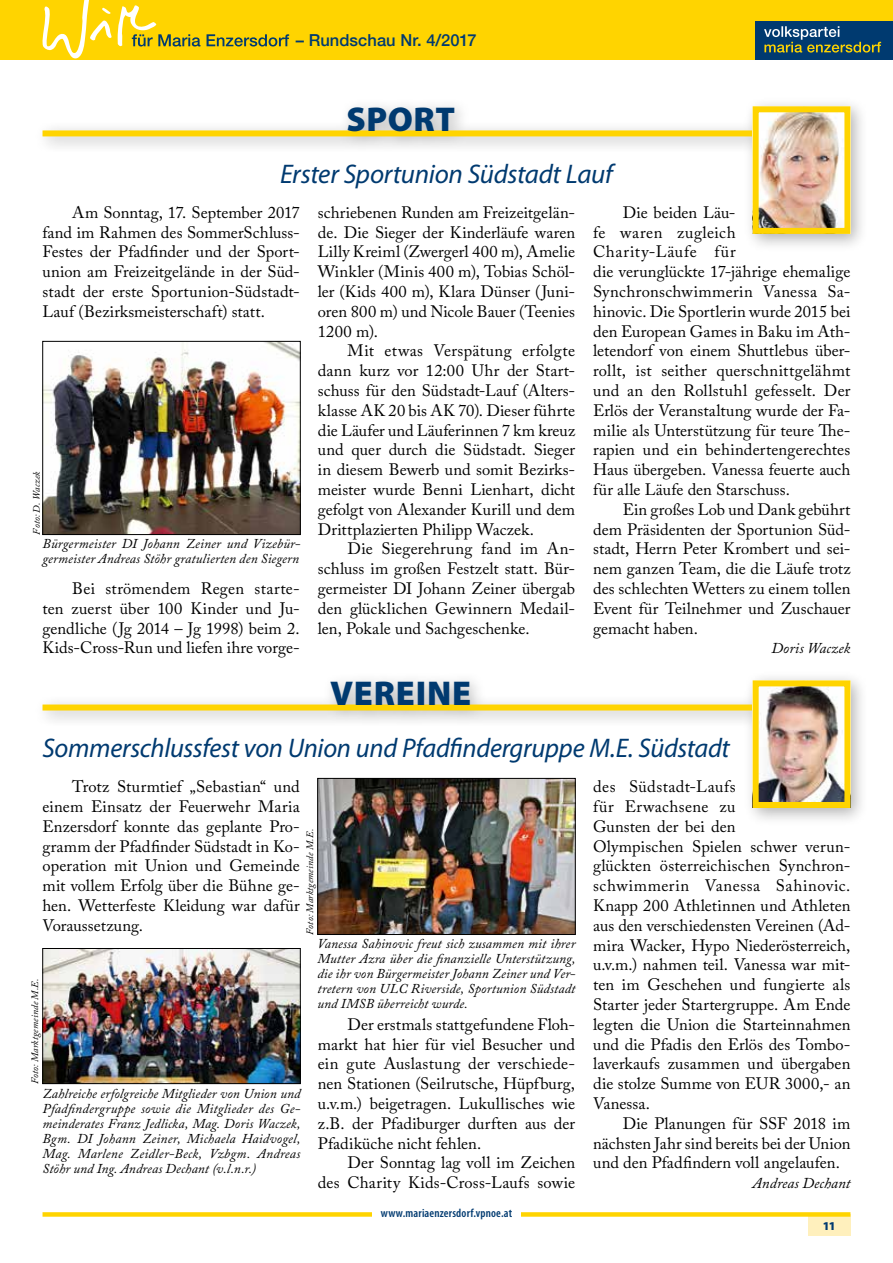
<style>
.page{position:relative;width:893px;height:1263px;background:#fff}
.page>*{position:absolute;margin:0;border:0;box-sizing:border-box;transform-origin:0 0}
.t1{font:900 34.5px "Myriad Pro";letter-spacing:.02em;color:#003a70}
.t2{font:italic 27px "Myriad Pro";letter-spacing:-.01em;color:#003a70}
.t3{font:16.5px/19.8px "Adobe Caslon Pro";letter-spacing:.005em;color:#000;text-align:justify}
.t4{font:500 16.5px "Helvetica Neue";letter-spacing:.005em;color:#003a70}
.t5{font:italic 15px "Adobe Caslon Pro";letter-spacing:.01em;color:#000}
.t6{font:italic 13.5px/15px "Adobe Caslon Pro";letter-spacing:.01em;color:#000;text-align:justify}
.t7{font:600 condensed 12px "Myriad Pro";letter-spacing:.015em;color:#003a70}
.t8{font:900 12px "Myriad Pro";color:#003a70}
.t9{font:italic 9.75px "Adobe Caslon Pro";letter-spacing:.02em;color:#000}
</style>
<div class="page">
<div style="left:0;top:0;width:893px;height:59px;background:#ffd400"></div>
<div style="left:755px;top:21px;width:138px;height:38px;background:#003a70"></div>
<svg style="left:764px;top:26px;width:117px;height:27px"></svg>
<hr style="left:0;top:21px;width:1px;height:38px;background:#003a70">
<svg style="left:41px;top:0;width:248px;height:60px"></svg>
<div style="left:808px;top:1214px;width:42px;height:21px;background:#fff0bd"></div>
<div style="left:43px;top:1212px;width:807px;height:5px;background:#ffd400"></div>
<div style="left:372px;top:1203px;width:149px;height:20px;background:#fff"></div>
<img style="left:45px;top:343px;width:253px;height:190px">
<div style="left:43px;top:341px;width:257px;height:194px;border:1px solid #000"></div>
<img style="left:45px;top:950px;width:253px;height:132px">
<div style="left:43px;top:948px;width:257px;height:136px;border:1px solid #000"></div>
<img style="left:319px;top:826px;width:254px;height:107px">
<div style="left:317px;top:778px;width:258px;height:157px;border:1px solid #000"></div>
<div style="left:33px;top:97px;width:836px;height:155px;background:#000;opacity:.3"></div>
<div style="left:43px;top:130px;width:716px;height:6px;background:#ffd400"></div>
<img style="left:760px;top:113px;width:83px;height:114px">
<div style="left:753px;top:106px;width:97px;height:128px;border:6px solid #ffd400"></div>
<div style="left:33px;top:671px;width:836px;height:155px;background:#000;opacity:.3"></div>
<div style="left:43px;top:704px;width:716px;height:6px;background:#ffd400"></div>
<img style="left:760px;top:687px;width:83px;height:114px">
<div style="left:753px;top:680px;width:97px;height:128px;border:6px solid #ffd400"></div>
<p class="t4" style="left:296px;top:27px;width:182px">– Rundschau Nr. 4/2017</p>
<h1 class="t1" style="left:346px;top:96px;width:110px">SPORT</h1>
<h2 class="t2" style="left:280px;top:157px;width:334px">Erster Sportunion Südstadt Lauf</h2>
<p class="t3" style="left:43px;top:202px;width:259px;text-indent:30px">Am Sonntag, 17. September 2017 fand im Rahmen des SommerSchluss-Festes der Pfadfinder und der Sport&shy;union am Freizeitgelände in der Süd&shy;stadt der erste Sportunion-Südstadt-Lauf (Bezirksmeisterschaft) statt.</p>
<p class="t9" style="left:31px;top:534px;width:65px;rotate:-90deg">Foto: D. Waczek</p>
<p class="t6" style="left:43px;top:536px;width:259px">Bürgermeister DI Johann Zeiner und Vizebür&shy;germeister Andreas Stöhr gratulierten den Siegern</p>
<p class="t3" style="left:43px;top:578px;width:259px;text-indent:30px">Bei strömendem Regen starte&shy;ten zuerst über 100 Kinder und Ju&shy;gendliche (Jg 2014 – Jg 1998) beim 2.<br>Kids-Cross-Run und liefen ihre vorge-</p>
<p class="t3" style="left:318px;top:202px;width:259px">schriebenen Runden am Freizeitgelän&shy;de. Die Sieger der Kinderläufe waren Lilly Kreiml (Zwergerl 400 m), Amelie Winkler (Minis 400 m), Tobias Schöl&shy;ler (Kids 400 m), Klara Dünser (Juni&shy;oren 800 m) und Nicole Bauer (Teenies 1200 m).</p>
<p class="t3" style="left:318px;top:341px;width:259px;text-indent:30px">Mit etwas Verspätung erfolgte dann kurz vor 12:00 Uhr der Start&shy;schuss für den Südstadt-Lauf (Alters&shy;klasse AK 20 bis AK 70). Dieser führte die Läufer und Läuferinnen 7 km kreuz und quer durch die Südstadt. Sieger in diesem Bewerb und somit Bezirks&shy;meister wurde Benni Lienhart, dicht gefolgt von Alexander Kurill und dem Drittplazierten Philipp Waczek.</p>
<p class="t3" style="left:318px;top:539px;width:259px;text-indent:30px">Die Siegerehrung fand im An&shy;schluss im großen Festzelt statt. Bür&shy;germeister DI Johann Zeiner übergab den glücklichen Gewinnern Medail&shy;len, Pokale und Sachgeschenke.</p>
<h1 class="t1" style="left:330px;top:670px;width:143px">VEREINE</h1>
<p class="t3" style="left:593px;top:202px;width:259px;text-align:left;text-indent:30px">Die beiden Läu-<br>fe waren zugleich<br>Charity-Läufe für<br>die verunglückte 17-jährige ehemalige<br>Synchronschwimmerin Vanessa Sa&shy;hinovic. Die Sportlerin wurde 2015 bei den European Games in Baku im Ath&shy;letendorf von einem Shuttlebus über&shy;rollt, ist seither querschnittgelähmt und an den Rollstuhl gefesselt. Der<br>Erlös der Veranstaltung wurde der Fa&shy;milie als Unterstützung für teure The&shy;rapien und ein behindertengerechtes<br>Haus übergeben. Vanessa feuerte auch für alle Läufe den Starschuss.</p>
<p class="t3" style="left:593px;top:499px;width:259px;text-indent:30px">Ein großes Lob und Dank gebührt dem Präsidenten der Sportunion Süd&shy;stadt, Herrn Peter Krombert und sei&shy;nem ganzen Team, die die Läufe trotz des schlechten Wetters zu einem tollen Event für Teilnehmer und Zuschauer gemacht haben.</p>
<p class="t5" style="left:771px;top:639px;width:81px">Doris Waczek</p>
<h2 class="t2" style="left:43px;top:731px;width:689px">Sommerschlussfest von Union und Pfadfindergruppe M.E. Südstadt</h2>
<p class="t3" style="left:43px;top:776px;width:259px;text-indent:30px">Trotz Sturmtief „Sebastian“ und einem Einsatz der Feuerwehr Maria Enzersdorf konnte das geplante Pro&shy;gramm der Pfadfinder Südstadt in Ko&shy;operation mit Union und Gemeinde mit vollem Erfolg über die Bühne ge&shy;hen. Wetterfeste Kleidung war dafür Voraussetzung.</p>
<p class="t9" style="left:304px;top:935px;width:107px;rotate:-90deg">Foto: Marktgemeinde M.E.</p>
<p class="t9" style="left:29px;top:1084px;width:107px;rotate:-90deg">Foto: Marktgemeinde M.E.</p>
<p class="t6" style="left:43px;top:1086px;width:259px">Zahlreiche erfolgreiche Mitglieder von Union und Pfadfindergruppe sowie die Mitglieder des Ge&shy;meinderates Franz Jedlicka, Mag. Doris Waczek, Bgm. DI Johann Zeiner, Michaela Haidvogel, Mag. Marlene Zeidler-Beck, Vzbgm. Andreas Stöhr und Ing. Andreas Dechant (v.l.n.r.)</p>
<p class="t6" style="left:317px;top:936px;width:259px">Vanessa Sahinovic freut sich zusammen mit ihrer Mutter Azra über die finanzielle Unterstützung, die ihr von Bürgermeister Johann Zeiner und Ver&shy;tretern von ULC Riverside, Sportunion Südstadt und IMSB überreicht wurde.</p>
<p class="t3" style="left:318px;top:1014px;width:259px;text-indent:30px">Der erstmals stattgefundene Floh&shy;markt hat hier für viel Besucher und ein gute Auslastung der verschiede&shy;nen Stationen (Seilrutsche, Hüpfburg, u.v.m.) beigetragen. Lukullisches wie z.B. der Pfadiburger durften aus der Pfadiküche nicht fehlen.</p>
<p class="t3" style="left:318px;top:1153px;width:259px;text-align:right">Der Sonntag lag voll im Zeichen<br>des Charity Kids-Cross-Laufs sowie</p>
<p class="t7" style="left:381px;top:1206px;width:133px">www.mariaenzersdorf.vpnoe.at</p>
<p class="t3" style="left:593px;top:776px;width:259px;text-align:left">des Südstadt-Laufs<br>für Erwachsene zu<br>Gunsten der bei den<br>Olympischen Spielen schwer verun&shy;glückten österreichischen Synchron&shy;schwimmerin Vanessa Sahinovic.<br>Knapp 200 Athletinnen und Athleten aus den verschiedensten Vereinen (Ad&shy;mira Wacker, Hypo Niederösterreich, u.v.m.) nahmen teil. Vanessa war mit&shy;ten im Geschehen und fungierte als<br>Starter jeder Startergruppe. Am Ende legten die Union die Starteinnahmen und die Pfadis den Erlös des Tombo&shy;laverkaufs zusammen und übergaben die stolze Summe von EUR 3000,- an<br>Vanessa.</p>
<p class="t3" style="left:593px;top:1113px;width:259px;text-indent:30px">Die Planungen für SSF 2018 im nächsten Jahr sind bereits bei der Union und den Pfadfindern voll angelaufen.</p>
<p class="t5" style="left:753px;top:1174px;width:99px">Andreas Dechant</p>
<p class="t8" style="left:823px;top:1218px;width:14px">11</p>
</div>
